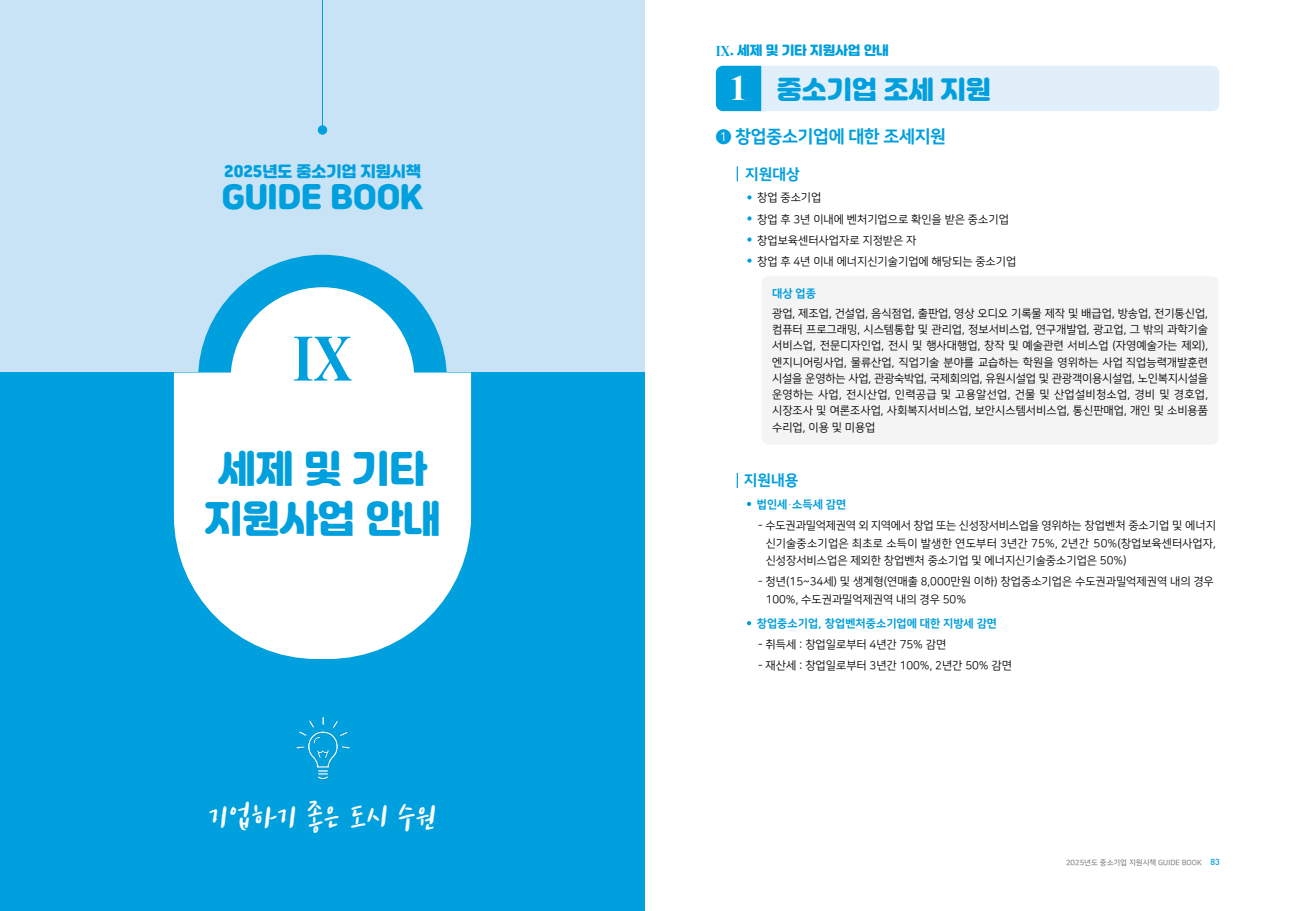
<style>
.page{position:relative;width:1290px;height:911px;background:#fff}
.page>*{position:absolute;margin:0;border:0;box-sizing:border-box;transform-origin:0 0}
.t1{font:700 66.25px "Times New Roman";color:#009fde;scale:.8 1}
.t2{font:37.62px "tv N Enjoystories B";color:#fff}
.t3{font:37.5px/50px "Jalnan";color:#009fde;text-align:center}
.t4{font:31.25px "Jalnan";color:#009fde}
.t5{font:25px "Jalnan";color:#009fde}
.t6{font:17.5px "Nanum Square EB";letter-spacing:-.02em;color:#009fde}
.t7{font:15px "Jalnan";color:#009fde}
.t8{font:15px "Nanum Square EB";color:#009fde}
.t9{font:12.5px "Jalnan";color:#009fde}
.t10{font:11.25px/16.2px "Nanum Square R";color:#000;text-align:justify}
.t11{font:11.25px "Nanum Square EB";color:#009fde}
.t12{font:7.5px "Nanum Square B";color:#898989}
.s1{font-family:"Times New Roman";font-weight:700;font-size:15px}
.s2{font-family:"Times New Roman";font-weight:700;font-size:35.5px;color:#fff}
.s3{font-family:"Ko Pub World Dotum";font-weight:500}
.s4{font-family:"Nanum Square L"}
.s5{font-family:"Dinmed";font-size:8.75px;color:#009fde}
</style>
<div class="page">
<svg style="left:737px;top:473px;width:1px;height:15px"></svg>
<svg style="left:747px;top:502px;width:4px;height:4px"></svg>
<svg style="left:747px;top:621px;width:4px;height:4px"></svg>
<svg style="left:737px;top:166px;width:1px;height:15px"></svg>
<svg style="left:747px;top:195px;width:4px;height:4px"></svg>
<svg style="left:747px;top:216px;width:4px;height:5px"></svg>
<svg style="left:747px;top:237px;width:4px;height:5px"></svg>
<svg style="left:747px;top:258px;width:4px;height:5px"></svg>
<div style="left:761px;top:276px;width:457px;height:168px;background:#f4f4f4;border-radius:7px"></div>
<div style="left:0;top:0;width:645px;height:372px;background:#c9e3f6"></div>
<div style="left:0;top:372px;width:645px;height:539px;background:#009fde"></div>
<svg style="left:198px;top:254px;width:249px;height:118px"></svg>
<svg style="left:174px;top:372px;width:297px;height:287px;background:#e4f5fb"></svg>
<hr style="left:322px;top:0;width:1px;height:130px;background:#009fde">
<div style="left:318px;top:125px;width:9px;height:10px;background:#009fde;border-radius:50%"></div>
<img style="left:296px;top:717px;width:54px;height:63px">
<svg style="left:716px;top:66px;width:503px;height:45px;background:#cce7f7"></svg>
<h3 class="t7" style="left:224px;top:161px;width:198px">2025년도 중소기업 지원시책</h3>
<h3 class="t4" style="left:222px;top:176px;width:203px">GUIDE BOOK</h3>
<h1 class="t1" style="left:293px;top:310px;width:75px">Ⅸ</h1>
<h3 class="t3" style="left:205px;top:446px;width:237px">세제 및 기타 지원사업 안내</h3>
<h2 class="t2" style="left:208px;top:797px;width:230px">기업하기 좋은 도시 수원</h2>
<p class="t9" style="left:716px;top:42px;width:174px"><span class="s1">Ⅸ</span>. 세제 및 기타 지원사업 안내</p>
<h3 class="t5" style="left:729px;top:73px;width:263px"><span class="s2">1</span> 중소기업 조세 지원</h3>
<h3 class="t6" style="left:716px;top:127px;width:232px"><span class="s3">➊</span> 창업중소기업에 대한 조세지원</h3>
<h3 class="t8" style="left:745px;top:166px;width:56px">지원대상</h3>
<p class="t10" style="left:757px;top:188px;width:261px;line-height:21px;text-align:left">창업 중소기업<br>창업 후 3년 이내에 벤처기업으로 확인을 받은 중소기업 창업보육센터사업자로 지정받은 자<br>창업 후 4년 이내 에너지신기술기업에 해당되는 중소기업</p>
<p class="t11" style="left:772px;top:287px;width:45px">대상 업종</p>
<p class="t10" style="left:772px;top:305px;width:437px">광업, 제조업, 건설업, 음식점업, 출판업, 영상･ 오디오 기록물 제작 및 배급업, 방송업, 전기통신업, 컴퓨터 프로그래밍, 시스템통합 및 관리업, 정보서비스업, 연구개발업, 광고업, 그 밖의 과학기술 서비스업, 전문디자인업, 전시 및 행사대행업, 창작 및 예술관련 서비스업 (자영예술가는 제외), 엔지니어링사업, 물류산업, 직업기술 분야를 교습하는 학원을 영위하는 사업･ 직업능력개발훈련 시설을 운영하는 사업, 관광숙박업, 국제회의업, 유원시설업 및 관광객이용시설업, 노인복지시설을 운영하는 사업, 전시산업, 인력공급 및 고용알선업, 건물 및 산업설비청소업, 경비 및 경호업, 시장조사 및 여론조사업, 사회복지서비스업, 보안시스템서비스업, 통신판매업, 개인 및 소비용품 수리업, 이용 및 미용업</p>
<h3 class="t8" style="left:744px;top:472px;width:56px">지원내용</h3>
<p class="t11" style="left:757px;top:498px;width:91px">법인세<span class="s4">·</span>소득세 감면</p>
<p class="t10" style="left:766px;top:517px;width:452px;line-height:17.5px;text-indent:-8px">- 수도권과밀억제권역 외 지역에서 창업 또는 신성장서비스업을 영위하는 창업벤처 중소기업 및 에너지 신기술중소기업은 최초로 소득이 발생한 연도부터 3년간 75%, 2년간 50%(창업보육센터사업자, 신성장서비스업은 제외한 창업벤처 중소기업 및 에너지신기술중소기업은 50%)</p>
<p class="t10" style="left:766px;top:573px;width:450px;line-height:17.5px;text-indent:-8px">- 청년(15~34세) 및 생계형(연매출 8,000만원 이하) 창업중소기업은 수도권과밀억제권역 내의 경우<br>100%, 수도권과밀억제권역 내의 경우 50%</p>
<p class="t11" style="left:757px;top:617px;width:242px">창업중소기업, 창업벤처중소기업에 대한 지방세 감면</p>
<p class="t10" style="left:758px;top:637px;width:190px">- 취득세 : 창업일로부터 4년간 75% 감면</p>
<p class="t10" style="left:758px;top:658px;width:255px">- 재산세 : 창업일로부터 3년간 100%, 2년간 50% 감면</p>
<p class="t12" style="left:1066px;top:858px;width:155px">2025년도 중소기업 지원시책 GUIDE BOOK <span class="s5">83</span></p>
</div>
